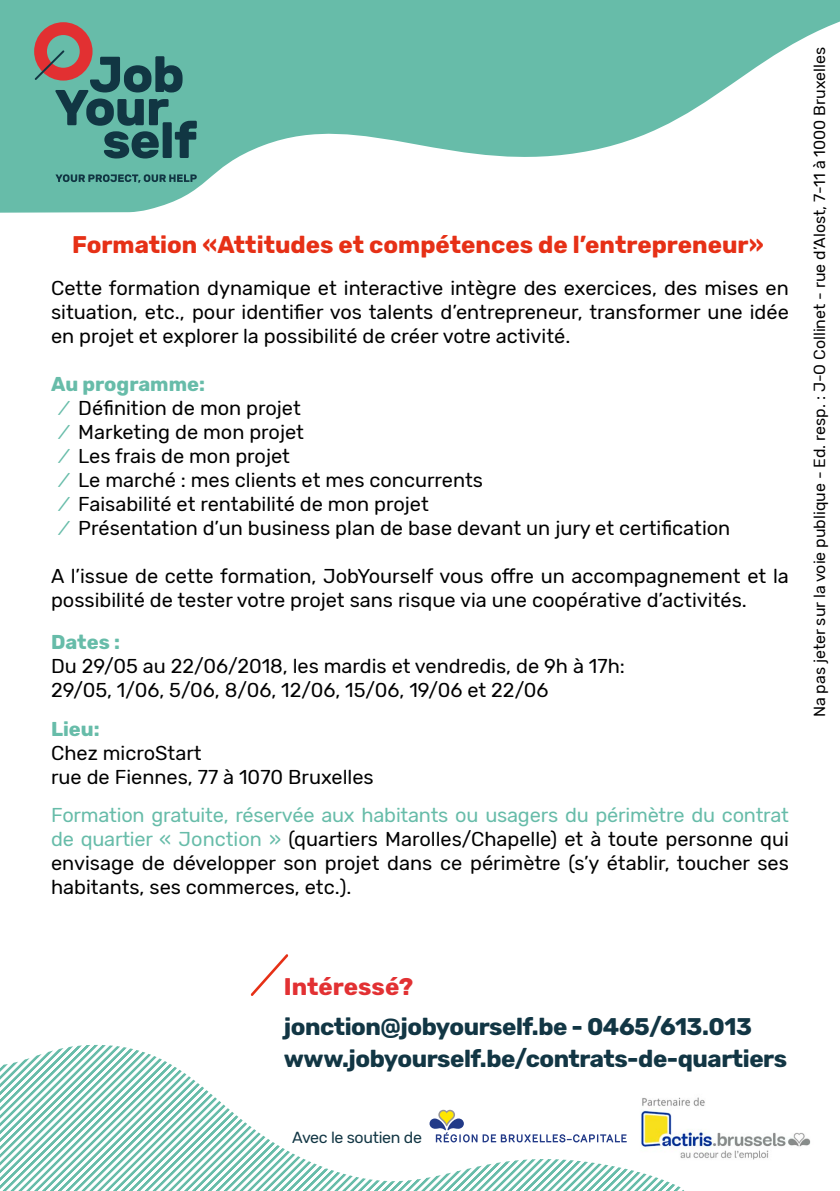
<style>
.page{position:relative;width:840px;height:1191px;background:#fff}
.page>*{position:absolute;margin:0;border:0;box-sizing:border-box;transform-origin:0 0}
.t1{font:700 24px/32px "Rubik";letter-spacing:-.02em;color:#123644}
.t2{font:700 24px "Rubik";color:#e63016}
.t3{font:700 24px "Rubik";color:#e23133}
.t4{font:20px/24px "Rubik";color:#000}
.t5{font:700 20px "Rubik";color:#67bca9}
.t6{font:16px "Rubik";color:#000}
.t7{font:16px "Rubik";letter-spacing:-.02em;color:#123644}
.s1{font-weight:700;color:#67bca9}
.s2{color:#67bca9}
</style>
<div class="page">
<img style="left:686px;top:1097px;width:125px;height:63px">
<svg style="left:0;top:0;width:839px;height:213px;fill:#67bca9"></svg>
<svg style="left:250px;top:954px;width:38px;height:42px"></svg>
<svg style="left:34px;top:22px;width:163px;height:136px;background:#5b8f85"></svg>
<svg style="left:55px;top:174px;width:142px;height:9px"></svg>
<svg style="left:0;top:1044px;width:686px;height:147px"></svg>
<p class="t2" style="left:72px;top:230px;width:692px">Formation «Attitudes et compétences de l’entrepreneur»</p>
<p class="t4" style="left:51px;top:276px;width:739px;text-align:justify">Cette formation dynamique et interactive intègre des exercices, des mises en situation, etc., pour identifier vos talents d’entrepreneur, transformer une idée en projet et explorer la possibilité de créer votre activité.</p>
<p class="t4" style="left:62px;top:372px;width:669px;text-indent:-11px"><span class="s1">Au programme:<br></span><span class="s2">⁄</span> Définition de mon projet<br><span class="s2">⁄</span> Marketing de mon projet<br><span class="s2">⁄</span> Les frais de mon projet<br><span class="s2">⁄</span> Le marché : mes clients et mes concurrents<br><span class="s2">⁄</span> Faisabilité et rentabilité de mon projet<br><span class="s2">⁄</span> Présentation d’un business plan de base devant un jury et certification</p>
<p class="t4" style="left:51px;top:564px;width:739px">A l’issue de cette formation, JobYourself vous offre un accompagnement et la possibilité de tester votre projet sans risque via une coopérative d’activités.</p>
<p class="t5" style="left:51px;top:630px;width:70px">Dates :</p>
<p class="t4" style="left:51px;top:655px;width:575px">Du 29/05 au 22/06/2018, les mardis et vendredis, de 9h à 17h:<br>29/05, 1/06, 5/06, 8/06, 12/06, 15/06, 19/06 et 22/06</p>
<p class="t5" style="left:51px;top:717px;width:50px">Lieu:</p>
<p class="t4" style="left:51px;top:741px;width:324px">Chez microStart<br>rue de Fiennes, 77 à 1070 Bruxelles</p>
<p class="t4" style="left:51px;top:803px;width:739px;text-align:justify"><span class="s2">Formation gratuite, réservée aux habitants ou usagers du périmètre du contrat de quartier « Jonction »</span> (quartiers Marolles/Chapelle) et à toute personne qui envisage de développer son projet dans ce périmètre (s’y établir, toucher ses habitants, ses commerces, etc.).</p>
<p class="t6" style="left:810px;top:717px;width:672px;rotate:-90deg">Na pas jeter sur la voie publique - Ed. resp. : J-O Collinet - rue d’Alost, 7-11 à 1000 Bruxelles</p>
<p class="t3" style="left:284px;top:972px;width:131px">Intéressé?</p>
<p class="t1" style="left:284px;top:1011px;width:504px">jonction@jobyourself.be - 0465/613.013 www.jobyourself.be/contrats-de-quartiers</p>
<p class="t7" style="left:292px;top:1128px;width:131px">Avec le soutien de</p>
</div>
